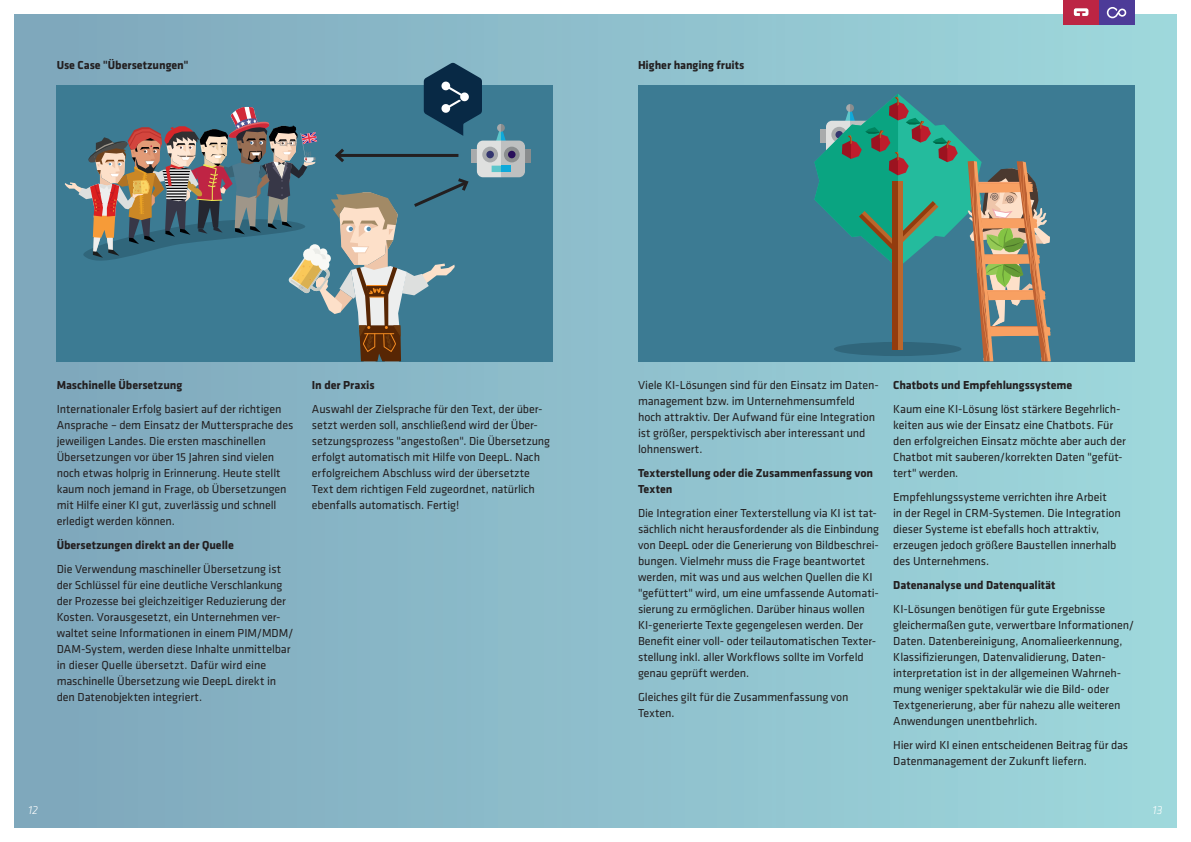
<style>
.page{position:relative;width:1191px;height:842px;background:#fff}
.page>*{position:absolute;margin:0;border:0;box-sizing:border-box;transform-origin:0 0}
.t1{font:12px/16px "Klavika";letter-spacing:-.005em;color:#231f20}
.t2{font:700 12px/16px "Klavika";letter-spacing:-.005em;color:#231f20}
.t3{font:italic 300 12px "Klavika";color:#fff}
</style>
<div class="page">
<div style="left:14px;top:14px;width:1162px;height:814px;background:linear-gradient(to right,#7ea6bb,#9ed8dc)"></div>
<div style="left:638px;top:85px;width:496px;height:276px;background:#3c7b93"></div>
<div style="left:57px;top:85px;width:496px;height:276px;background:#3c7b93"></div>
<div style="left:523px;top:149px;width:8px;height:14px;background:#8a8d8e"></div>
<svg style="left:65px;top:63px;width:460px;height:298px"></svg>
<svg style="left:814px;top:94px;width:237px;height:267px"></svg>
<div style="left:1063px;top:0;width:35px;height:25px;background:#bc2544"></div>
<svg style="left:1074px;top:9px;width:14px;height:7px"></svg>
<div style="left:1098px;top:0;width:36px;height:25px;background:#4d3b98"></div>
<svg style="left:1106px;top:7px;width:20px;height:11px"></svg>
<p class="t2" style="left:57px;top:57px;width:133px">Use Case "Übersetzungen"</p>
<p class="t2" style="left:638px;top:57px;width:108px">Higher hanging fruits</p>
<p class="t2" style="left:57px;top:377px;width:127px">Maschinelle Übersetzung</p>
<p class="t1" style="left:57px;top:401px;width:238px">Internationaler Erfolg basiert auf der richtigen Ansprache – dem Einsatz der Muttersprache des jeweiligen Landes. Die ersten maschinellen Übersetzungen vor über 15 Jahren sind vielen noch etwas holprig in Erinnerung. Heute stellt kaum noch jemand in Frage, ob Übersetzungen mit Hilfe einer KI gut, zuverlässig und schnell erledigt werden können.</p>
<p class="t2" style="left:57px;top:537px;width:179px">Übersetzungen direkt an der Quelle</p>
<p class="t1" style="left:57px;top:561px;width:238px">Die Verwendung maschineller Übersetzung ist der Schlüssel für eine deutliche Verschlankung der Prozesse bei gleichzeitiger Reduzierung der Kosten. Vorausgesetzt, ein Unternehmen ver&shy;waltet seine Informationen in einem PIM/MDM/ DAM-System, werden diese Inhalte unmittelbar in dieser Quelle übersetzt. Dafür wird eine maschinelle Übersetzung wie DeepL direkt in den Datenobjekten integriert.</p>
<p class="t2" style="left:312px;top:377px;width:64px">In der Praxis</p>
<p class="t1" style="left:312px;top:401px;width:240px">Auswahl der Zielsprache für den Text, der über&shy;setzt werden soll, anschließend wird der Über&shy;setzungsprozess "angestoßen". Die Übersetzung erfolgt automatisch mit Hilfe von DeepL. Nach erfolgreichem Abschluss wird der übersetzte Text dem richtigen Feld zugeordnet, natürlich ebenfalls automatisch. Fertig!</p>
<p class="t1" style="left:638px;top:377px;width:242px">Viele KI-Lösungen sind für den Einsatz im Daten&shy;management bzw. im Unternehmensumfeld hoch attraktiv. Der Aufwand für eine Integration ist größer, perspektivisch aber interessant und lohnenswert.</p>
<p class="t2" style="left:638px;top:465px;width:237px">Texterstellung oder die Zusammenfassung von<br>Texten</p>
<p class="t1" style="left:638px;top:505px;width:242px">Die Integration einer Texterstellung via KI ist tat&shy;sächlich nicht herausfordender als die Einbindung von DeepL oder die Generierung von Bildbeschrei&shy;bungen. Vielmehr muss die Frage beantwortet werden, mit was und aus welchen Quellen die KI "gefüttert" wird, um eine umfassende Automati&shy;sierung zu ermöglichen. Darüber hinaus wollen KI-generierte Texte gegengelesen werden. Der Benefit einer voll- oder teilautomatischen Texter&shy;stellung inkl. aller Workflows sollte im Vorfeld genau geprüft werden.</p>
<p class="t1" style="left:638px;top:689px;width:212px">Gleiches gilt für die Zusammenfassung von<br>Texten.</p>
<p class="t2" style="left:893px;top:377px;width:181px">Chatbots und Empfehlungssysteme</p>
<p class="t1" style="left:893px;top:401px;width:234px">Kaum eine KI-Lösung löst stärkere Begehrlich&shy;keiten aus wie der Einsatz eine Chatbots. Für den erfolgreichen Einsatz möchte aber auch der Chatbot mit sauberen/korrekten Daten "gefüt&shy;tert" werden.</p>
<p class="t1" style="left:893px;top:489px;width:229px">Empfehlungssysteme verrichten ihre Arbeit<br>in der Regel in CRM-Systemen. Die Integration dieser Systeme ist ebefalls hoch attraktiv, erzeugen jedoch größere Baustellen innerhalb des Unternehmens.</p>
<p class="t2" style="left:893px;top:577px;width:164px">Datenanalyse und Datenqualität</p>
<p class="t1" style="left:893px;top:601px;width:242px">KI-Lösungen benötigen für gute Ergebnisse gleichermaßen gute, verwertbare Informationen/ Daten. Datenbereinigung, Anomalieerkennung, Klassifizierungen, Datenvalidierung, Daten&shy;interpretation ist in der allgemeinen Wahrneh&shy;mung weniger spektakulär wie die Bild- oder Textgenerierung, aber für nahezu alle weiteren Anwendungen unentbehrlich.</p>
<p class="t1" style="left:893px;top:737px;width:236px">Hier wird KI einen entscheidenen Beitrag für das<br>Datenmanagement der Zukunft liefern.</p>
<p class="t3" style="left:28px;top:803px;width:11px">12</p>
<p class="t3" style="left:1153px;top:803px;width:11px">13</p>
</div>
